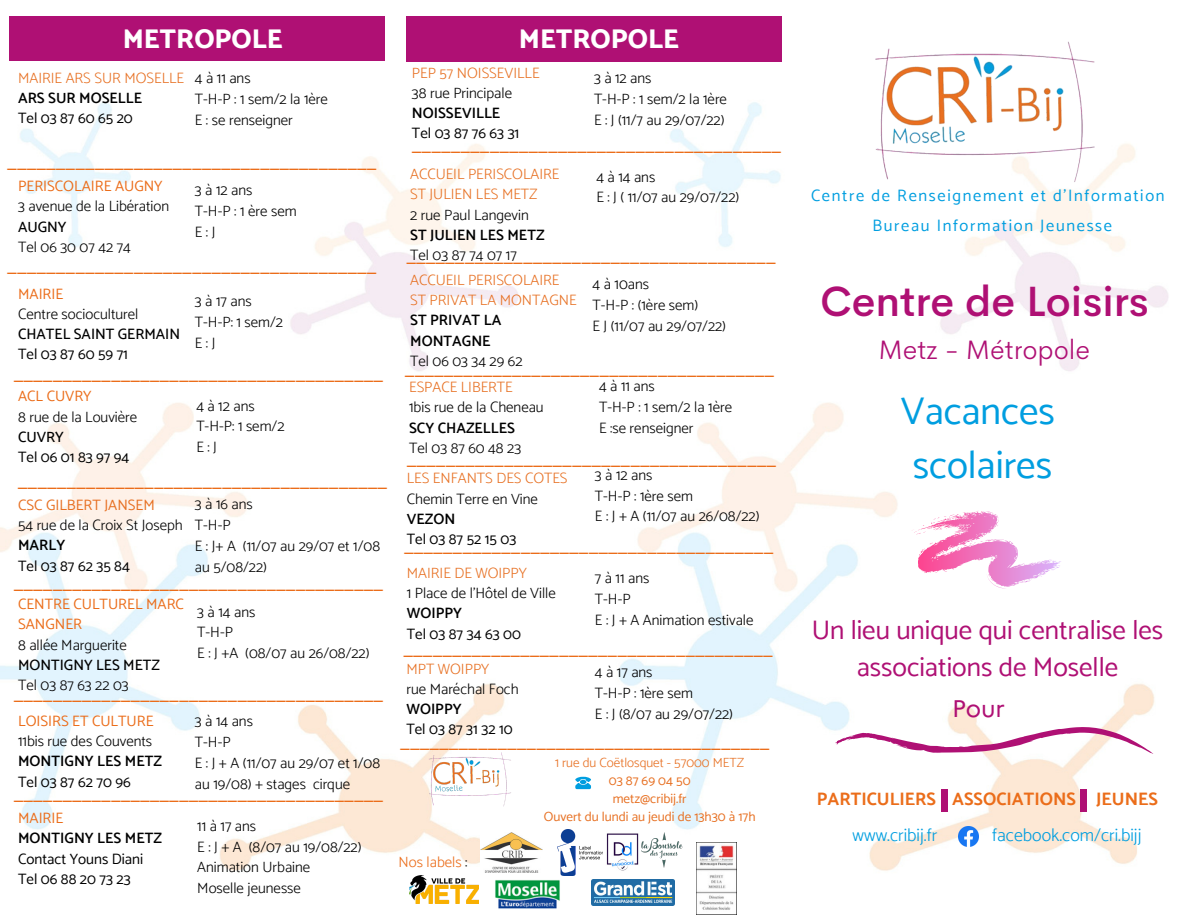
<style>
.page{position:relative;width:1188px;height:918px;background:#fff}
.page>*{position:absolute;margin:0;border:0;box-sizing:border-box;transform-origin:0 0}
.t1{font:500 42px "Cerebri Sans";color:#af1074}
.t2{font:39px/54px "Catamaran";color:#009ee0;text-align:center}
.t3{font:27px/37.2px "Catamaran";color:#af1074;text-align:center}
.t4{font:800 27px "Catamaran";color:#fff}
.t5{font:300 27px "Cerebri Sans";color:#af1074}
.t6{font:24px "Marianne";color:#af1074}
.t7{font:18px "Marianne";color:#eb6d1a}
.t8{font:300 18px "Catamaran";color:#009ee0}
.t9{font:700 18px "Catamaran";color:#eb6d1a}
.t10{font:16.5px "Catamaran";letter-spacing:.1em;color:#009ee0}
.t11{font:300 15px/20.9px "Catamaran";color:#000}
.t12{font:300 15px/20.2px "Catamaran";color:#e77022}
.t13{font:15px/20.2px "Catamaran";color:#000}
.t14{font:600 15px/20.2px "Catamaran";color:#000}
.t15{font:15px/20.2px "Catamaran";color:#eb6d1a}
.t16{font:500 15px "Catamaran";color:#000}
.t17{font:15px "Catamaran";color:#e77022}
.t18{font:300 15px "Catamaran";color:#eb6d1a}
.t19{font:13.2px/18.1px "Catamaran";color:#e77022;text-align:center}
.t20{font:300 13.2px "Catamaran";color:#e77022}
.s1{color:#000}
</style>
<div class="page">
<img style="left:0;top:61px;width:1169px;height:845px">
<img style="left:874px;top:41px;width:223px;height:147px">
<svg style="left:909px;top:511px;width:152px;height:77px"></svg>
<svg style="left:835px;top:727px;width:320px;height:28px"></svg>
<div style="left:941px;top:790px;width:7px;height:22px;background:#af1074"></div>
<div style="left:1081px;top:790px;width:6px;height:22px;background:#af1074"></div>
<img style="left:958px;top:826px;width:20px;height:20px">
<img style="left:429px;top:750px;width:83px;height:58px">
<svg style="left:575px;top:777px;width:16px;height:12px"></svg>
<img style="left:481px;top:832px;width:62px;height:41px">
<img style="left:558px;top:829px;width:46px;height:46px">
<img style="left:603px;top:832px;width:39px;height:40px">
<img style="left:494px;top:880px;width:67px;height:29px">
<img style="left:696px;top:843px;width:41px;height:72px">
<img style="left:592px;top:880px;width:83px;height:25px">
<img style="left:642px;top:832px;width:40px;height:35px">
<img style="left:409px;top:875px;width:70px;height:29px">
<div style="left:9px;top:16px;width:376px;height:45px;background:#af1074"></div>
<div style="left:406px;top:16px;width:376px;height:45px;background:#af1074"></div>
<h3 class="t4" style="left:123px;top:23px;width:162px">METROPOLE</h3>
<h3 class="t4" style="left:519px;top:23px;width:162px">METROPOLE</h3>
<p class="t12" style="left:18px;top:67px;width:168px">MAIRIE ARS SUR MOSELLE</p>
<p class="t14" style="left:18px;top:88px;width:126px">ARS SUR MOSELLE</p>
<p class="t13" style="left:18px;top:108px;width:116px">Tel 03 87 60 65 20</p>
<p class="t12" style="left:412px;top:62px;width:129px">PEP 57 NOISSEVILLE</p>
<p class="t11" style="left:412px;top:82px;width:102px">38 rue Principale</p>
<p class="t14" style="left:412px;top:103px;width:90px">NOISSEVILLE</p>
<p class="t13" style="left:412px;top:123px;width:109px">Tel 03 87 76 63 31</p>
<p class="t12" style="left:410px;top:164px;width:151px">ACCUEIL PERISCOLAIRE<br>ST JULIEN LES METZ</p>
<p class="t11" style="left:410px;top:204px;width:120px">2 rue Paul Langevin</p>
<p class="t14" style="left:410px;top:224px;width:136px">ST JULIEN LES METZ</p>
<p class="t11" style="left:410px;top:244px;width:108px">Tel 03 87 74 07 17</p>
<p class="t12" style="left:410px;top:270px;width:168px">ACCUEIL PERISCOLAIRE<br>ST PRIVAT LA MONTAGNE</p>
<p class="t14" style="left:410px;top:310px;width:93px">ST PRIVAT LA<br>MONTAGNE</p>
<p class="t11" style="left:410px;top:350px;width:114px">Tel 06 03 34 29 62</p>
<p class="t12" style="left:409px;top:377px;width:105px">ESPACE LIBERTE</p>
<p class="t11" style="left:409px;top:397px;width:136px">1bis rue de la Cheneau</p>
<p class="t14" style="left:409px;top:417px;width:107px">SCY CHAZELLES</p>
<p class="t11" style="left:409px;top:437px;width:114px">Tel 03 87 60 48 23</p>
<p class="t12" style="left:407px;top:468px;width:162px">LES ENFANTS DES COTES</p>
<p class="t11" style="left:407px;top:488px;width:133px">Chemin Terre en Vine</p>
<p class="t14" style="left:407px;top:509px;width:50px">VEZON</p>
<p class="t13" style="left:407px;top:529px;width:111px">Tel 03 87 52 15 03</p>
<p class="t12" style="left:407px;top:563px;width:122px">MAIRIE DE WOIPPY</p>
<p class="t11" style="left:407px;top:583px;width:150px">1 Place de l'Hôtel de Ville</p>
<p class="t14" style="left:407px;top:603px;width:57px">WOIPPY</p>
<p class="t13" style="left:407px;top:623px;width:116px">Tel 03 87 34 63 00</p>
<p class="t12" style="left:406px;top:658px;width:85px">MPT WOIPPY</p>
<p class="t11" style="left:406px;top:678px;width:114px">rue Maréchal Foch</p>
<p class="t14" style="left:406px;top:699px;width:57px">WOIPPY</p>
<p class="t13" style="left:406px;top:719px;width:108px">Tel 03 87 31 32 10</p>
<p class="t11" style="left:195px;top:68px;width:135px">4 à 11 ans<br>T-H-P : 1 sem/2 la 1ère<br>E : se renseigner</p>
<p class="t11" style="left:594px;top:68px;width:135px">3 à 12 ans<br>T-H-P : 1 sem/2 la 1ère<br>E : J (11/7 au 29/07/22)</p>
<p class="t7" style="left:412px;top:133px;width:371px">______________________________________</p>
<p class="t7" style="left:7px;top:150px;width:371px">______________________________________</p>
<p class="t11" style="left:596px;top:166px;width:144px">4 à 14 ans<br>E : J ( 11/07 au 29/07/22)</p>
<p class="t15" style="left:18px;top:176px;width:146px">PERISCOLAIRE AUGNY</p>
<p class="t11" style="left:18px;top:196px;width:152px">3 avenue de la Libération</p>
<p class="t16" style="left:18px;top:218px;width:50px">AUGNY</p>
<p class="t11" style="left:18px;top:236px;width:114px">Tel 06 30 07 42 74</p>
<p class="t15" style="left:18px;top:283px;width:47px">MAIRIE</p>
<p class="t11" style="left:18px;top:303px;width:122px">Centre socioculturel</p>
<p class="t16" style="left:18px;top:325px;width:164px">CHATEL SAINT GERMAIN</p>
<p class="t13" style="left:18px;top:344px;width:111px">Tel 03 87 60 59 71</p>
<p class="t15" style="left:18px;top:386px;width:75px">ACL CUVRY</p>
<p class="t11" style="left:18px;top:406px;width:121px">8 rue de la Louvière</p>
<p class="t16" style="left:18px;top:428px;width:47px">CUVRY</p>
<p class="t13" style="left:18px;top:447px;width:113px">Tel 06 01 83 97 94</p>
<p class="t17" style="left:18px;top:496px;width:138px">CSC GILBERT JANSEM</p>
<p class="t11" style="left:18px;top:514px;width:166px">54 rue de la Croix St Joseph</p>
<p class="t14" style="left:18px;top:535px;width:49px">MARLY</p>
<p class="t13" style="left:18px;top:555px;width:113px">Tel 03 87 62 35 84</p>
<p class="t15" style="left:18px;top:594px;width:167px">CENTRE CULTUREL MARC<br>SANGNER</p>
<p class="t11" style="left:18px;top:634px;width:110px">8 allée Marguerite</p>
<p class="t16" style="left:18px;top:656px;width:143px">MONTIGNY LES METZ</p>
<p class="t11" style="left:18px;top:674px;width:112px">Tel 03 87 63 22 03</p>
<p class="t15" style="left:18px;top:711px;width:137px">LOISIRS ET CULTURE</p>
<p class="t11" style="left:18px;top:731px;width:136px">11bis rue des Couvents</p>
<p class="t14" style="left:18px;top:751px;width:145px">MONTIGNY LES METZ</p>
<p class="t13" style="left:18px;top:771px;width:114px">Tel 03 87 62 70 96</p>
<p class="t15" style="left:18px;top:808px;width:47px">MAIRIE</p>
<p class="t14" style="left:18px;top:828px;width:145px">MONTIGNY LES METZ</p>
<p class="t13" style="left:18px;top:848px;width:127px">Contact Youns Diani<br>Tel 06 88 20 73 23</p>
<p class="t11" style="left:195px;top:180px;width:103px">3 à 12 ans<br>T-H-P : 1 ère sem<br>E:J</p>
<p class="t7" style="left:406px;top:243px;width:371px">______________________________________</p>
<p class="t7" style="left:7px;top:254px;width:371px">______________________________________</p>
<p class="t11" style="left:593px;top:273px;width:135px">4 à 10ans<br>T-H-P : (1ère sem)<br>E J (11/07 au 29/07/22)</p>
<p class="t11" style="left:195px;top:291px;width:90px">3 à 17 ans<br>T-H-P: 1 sem/2<br>E:J</p>
<p class="t7" style="left:405px;top:356px;width:371px">______________________________________</p>
<p class="t11" style="left:599px;top:376px;width:135px">4 à 11 ans<br>T-H-P : 1 sem/2 la 1ère<br>E :se renseigner</p>
<p class="t11" style="left:595px;top:464px;width:166px">3 à 12 ans<br>T-H-P : 1ère sem<br>E : J + A (11/07 au 26/08/22)</p>
<p class="t7" style="left:14px;top:362px;width:371px">______________________________________</p>
<p class="t11" style="left:196px;top:395px;width:90px">4 à 12 ans<br>T-H-P: 1 sem/2<br>E:J</p>
<p class="t7" style="left:407px;top:446px;width:371px">______________________________________</p>
<p class="t7" style="left:18px;top:468px;width:371px">______________________________________</p>
<p class="t11" style="left:195px;top:494px;width:187px">3 à 16 ans<br>T-H-P<br>E : J+ A (11/07 au 29/07 et 1/08 au 5/08/22)</p>
<p class="t7" style="left:404px;top:534px;width:371px">______________________________________</p>
<p class="t11" style="left:595px;top:567px;width:160px">7 à 11 ans<br>T-H-P<br>E : J + A Animation estivale</p>
<p class="t11" style="left:595px;top:661px;width:140px">4 à 17 ans<br>T-H-P : 1ère sem<br>E : J (8/07 au 29/07/22)</p>
<p class="t7" style="left:14px;top:571px;width:371px">______________________________________</p>
<p class="t11" style="left:197px;top:601px;width:174px">3 à 14 ans<br>T-H-P<br>E : J +A (08/07 au 26/08/22)</p>
<p class="t7" style="left:404px;top:636px;width:371px">______________________________________</p>
<p class="t7" style="left:14px;top:682px;width:371px">______________________________________</p>
<p class="t11" style="left:195px;top:711px;width:187px">3 à 14 ans<br>T-H-P<br>E : J + A (11/07 au 29/07 et 1/08 au 19/08) + stages cirque</p>
<p class="t7" style="left:400px;top:729px;width:371px">______________________________________</p>
<p class="t20" style="left:555px;top:754px;width:191px">1 rue du Coëtlosquet - 57000 METZ</p>
<p class="t19" style="left:544px;top:771px;width:213px">03 87 69 04 50<br>metz@cribij.fr<br>Ouvert du lundi au jeudi de 13h30 à 17h</p>
<p class="t7" style="left:14px;top:782px;width:371px">______________________________________</p>
<p class="t11" style="left:197px;top:815px;width:166px">11 à 17 ans<br>E : J + A (8/07 au 19/08/22)<br>Animation Urbaine<br>Moselle jeunesse</p>
<p class="t18" style="left:399px;top:854px;width:70px">Nos labels <span class="s1">:</span></p>
<p class="t10" style="left:811px;top:186px;width:355px">Centre de Renseignement et d'Information</p>
<p class="t10" style="left:872px;top:216px;width:241px">Bureau Information Jeunesse</p>
<h1 class="t1" style="left:820px;top:274px;width:330px">Centre de Loisirs</h1>
<h3 class="t5" style="left:878px;top:332px;width:213px">Metz - Métropole</h3>
<h2 class="t2" style="left:901px;top:384px;width:155px">Vacances scolaires</h2>
<h3 class="t3" style="left:812px;top:611px;width:353px">Un lieu unique qui centralise les associations de Moselle</h3>
<h3 class="t6" style="left:952px;top:694px;width:55px">Pour</h3>
<p class="t9" style="left:817px;top:788px;width:343px">PARTICULIERS ASSOCIATIONS JEUNES</p>
<p class="t8" style="left:853px;top:825px;width:86px">www.cribij.fr</p>
<p class="t8" style="left:992px;top:825px;width:151px">facebook.com/cri.bijj</p>
</div>
